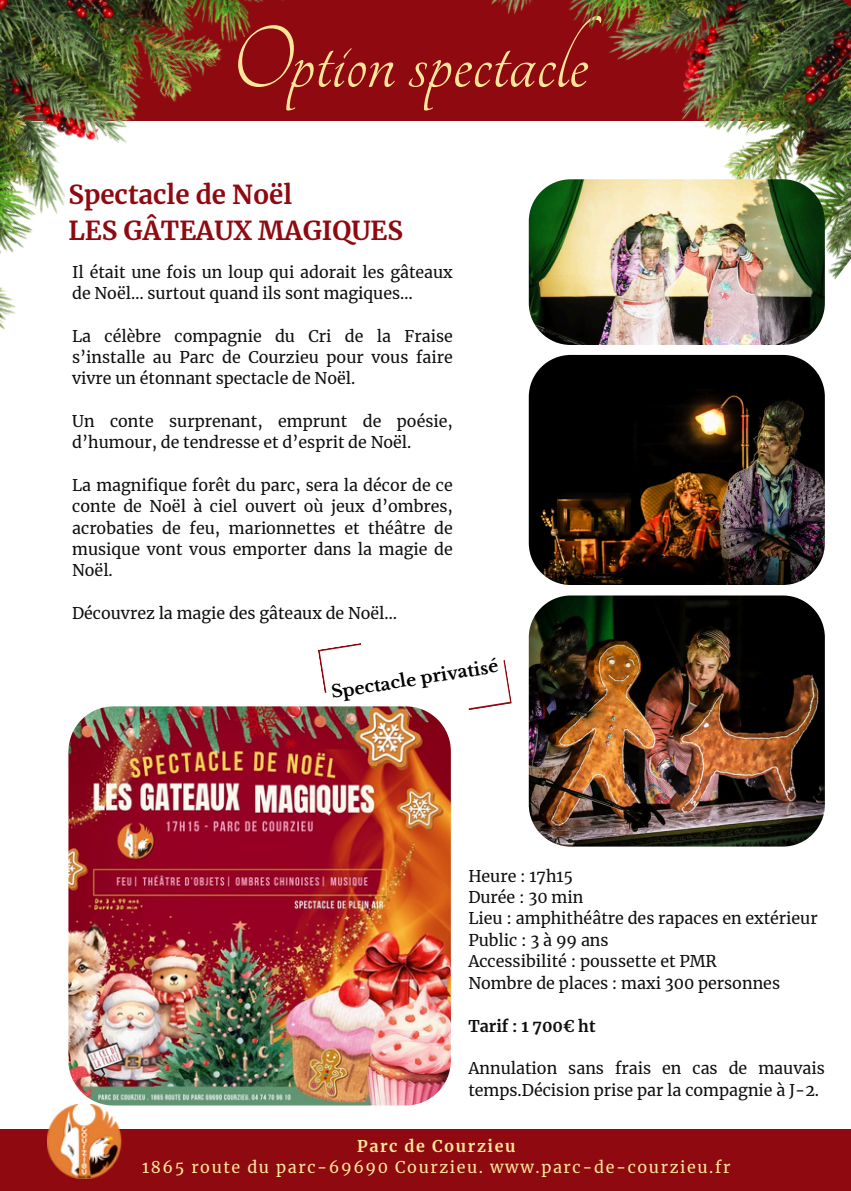
<style>
.page{position:relative;width:851px;height:1191px;background:#fff}
.page>*{position:absolute;margin:0;border:0;box-sizing:border-box;transform-origin:0 0}
.t1{font:95.8px "Tangerine";color:#ffe69b}
.t2{font:700 25.8px/36px "Merriweather";color:#8f0a10}
.t3{font:700 17.2px "Libre Baskerville";color:#000}
.t4{font:16px/21.4px "Merriweather";color:#0f0f0e}
.t5{font:16px "Merriweather";letter-spacing:.1em;color:#ffe69b}
.t6{font:700 16px "Merriweather";letter-spacing:.1em;color:#ffe69b}
.t7{font:700 16px "Merriweather";color:#0f0f0e}
</style>
<div class="page">
<div style="left:0;top:1130px;width:850px;height:61px;background:#8f0a10"></div>
<img style="left:48px;top:1105px;width:75px;height:73px">
<div style="left:0;top:0;width:850px;height:121px;background:#8f0a10"></div>
<img style="left:0;top:0;width:284px;height:330px">
<img style="left:491px;top:0;width:359px;height:291px">
<img style="left:68px;top:706px;width:383px;height:399px;border-radius:45px">
<img style="left:528px;top:596px;width:296px;height:251px;border-radius:42px">
<img style="left:528px;top:179px;width:296px;height:166px;border-radius:42px">
<img style="left:528px;top:355px;width:296px;height:230px;border-radius:42px">
<svg style="left:318px;top:643px;width:44px;height:50px"></svg>
<svg style="left:468px;top:660px;width:44px;height:50px"></svg>
<p class="t1" style="left:231px;top:15px;width:358px">Option spectacle</p>
<p class="t2" style="left:68px;top:177px;width:336px">Spectacle de Noël<br>LES GÂTEAUX MAGIQUES</p>
<p class="t4" style="left:72px;top:261px;width:382px">Il était une fois un loup qui adorait les gâteaux de Noël… surtout quand ils sont magiques…</p>
<p class="t4" style="left:72px;top:325px;width:382px;text-align:justify">La célèbre compagnie du Cri de la Fraise s’installe au Parc de Courzieu pour vous faire vivre un étonnant spectacle de Noël.</p>
<p class="t4" style="left:72px;top:411px;width:382px">Un conte surprenant, emprunt de poésie, d’humour, de tendresse et d’esprit de Noël.</p>
<p class="t4" style="left:72px;top:475px;width:382px;text-align:justify">La magnifique forêt du parc, sera la décor de ce conte de Noël à ciel ouvert où jeux d’ombres, acrobaties de feu, marionnettes et théâtre de musique vont vous emporter dans la magie de Noël.</p>
<p class="t4" style="left:72px;top:603px;width:326px">Découvrez la magie des gâteaux de Noël…</p>
<p class="t3" style="left:330px;top:682px;width:170px;rotate:-9deg">Spectacle privatisé</p>
<h3 class="t4" style="left:468px;top:865px;width:106px">Heure : 17h15</h3>
<p class="t4" style="left:468px;top:887px;width:116px">Durée : 30 min</p>
<p class="t4" style="left:468px;top:908px;width:351px">Lieu : amphithéâtre des rapaces en extérieur</p>
<p class="t4" style="left:468px;top:929px;width:142px">Public : 3 à 99 ans</p>
<p class="t4" style="left:468px;top:951px;width:250px">Accessibilité : poussette et PMR</p>
<p class="t4" style="left:468px;top:972px;width:313px">Nombre de places : maxi 300 personnes</p>
<p class="t7" style="left:468px;top:1016px;width:129px">Tarif : 1 700€ ht</p>
<p class="t4" style="left:468px;top:1058px;width:358px">Annulation sans frais en cas de mauvais temps.Décision prise par la compagnie à J-2.</p>
<p class="t6" style="left:357px;top:1136px;width:160px">Parc de Courzieu</p>
<p class="t5" style="left:142px;top:1157px;width:590px">1865 route du parc-69690 Courzieu. www.parc-de-courzieu.fr</p>
</div>
